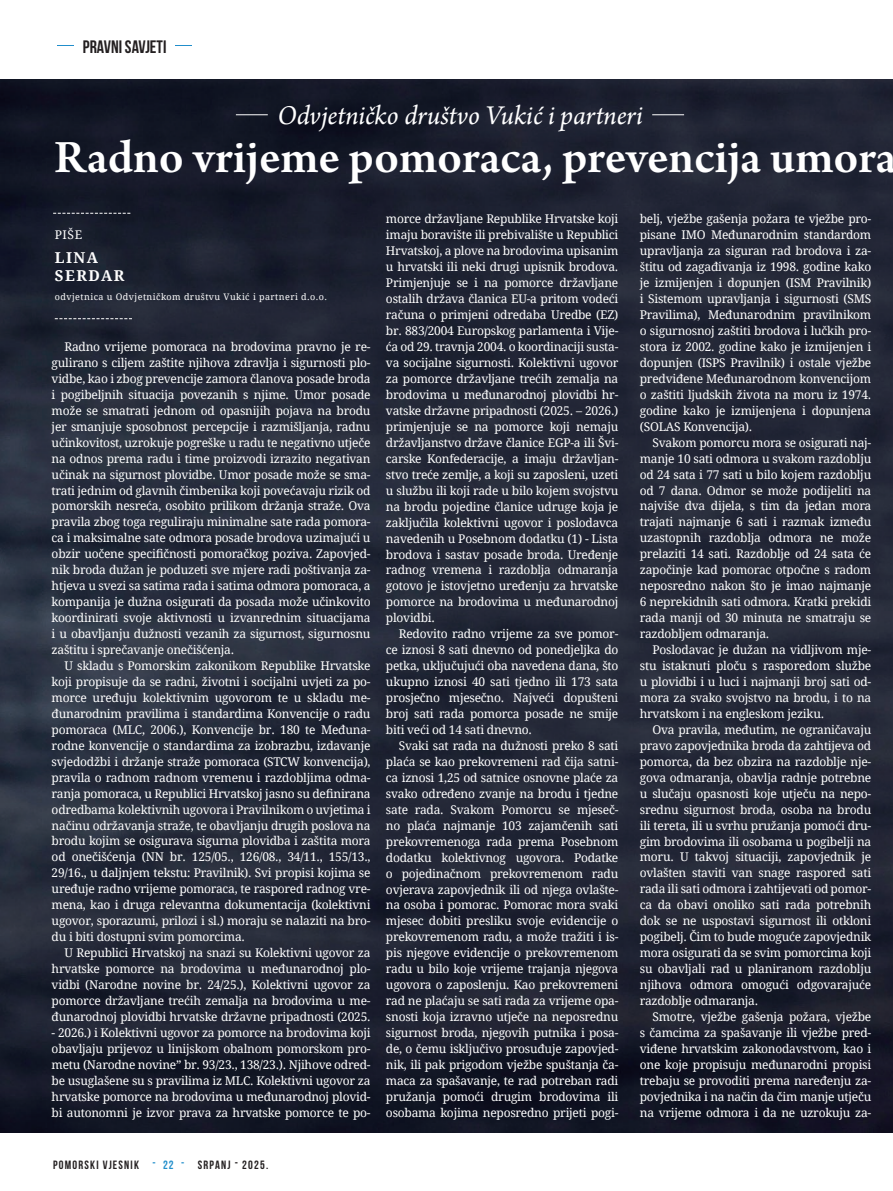
<style>
.page{position:relative;width:893px;height:1191px;background:#fff}
.page>*{position:absolute;margin:0;border:0;box-sizing:border-box;transform-origin:0 0}
.t1{font:600 49.05px "Arno Pro";letter-spacing:-.005em;color:#fff}
.t2{font:italic 28.5px "Arno Pro";color:#fff}
.t3{font:700 18px "Bebas Neue";color:#231f20}
.t4{font:700 15px/18px "Droid Serif";letter-spacing:.1em;color:#fff}
.t5{font:12px/15.9px "Droid Serif";letter-spacing:-.02em;color:#fff;text-align:justify}
.t6{font:700 12px "Bebas Neue";letter-spacing:.1em;color:#231f20}
.t7{font:9px "Droid Serif";letter-spacing:.05em;color:#fff}
.s1{font-weight:300;color:#218ecb}
.s2{color:#218ecb}
</style>
<div class="page">
<img style="left:0;top:80px;width:893px;height:1052px">
<svg style="left:55px;top:318px;width:77px;height:1px"></svg>
<svg style="left:53px;top:213px;width:77px;height:1px"></svg>
<hr style="left:236px;top:114px;width:32px;height:1px;background:#fff">
<hr style="left:652px;top:114px;width:32px;height:1px;background:#fff">
<h3 class="t3" style="left:54px;top:37px;width:142px"><span class="s1">-</span> PRAVNI SAVJETI <span class="s1">-</span></h3>
<h2 class="t2" style="left:277px;top:99px;width:367px">Odvjetničko društvo Vukić i partneri</h2>
<h1 class="t1" style="left:54px;top:129px;width:844px">Radno vrijeme pomoraca, prevencija umora</h1>
<p class="t5" style="left:55px;top:227px;width:29px">PIŠE</p>
<p class="t4" style="left:55px;top:248px;width:71px">LINA<br>SERDAR</p>
<p class="t7" style="left:55px;top:291px;width:274px">odvjetnica u Odvjetničkom društvu Vukić i partneri d.o.o.</p>
<p class="t5" style="left:52px;top:338px;width:320px;text-indent:13px">Radno vrijeme pomoraca na brodovima pravno je re&shy;gulirano s ciljem zaštite njihova zdravlja i sigurnosti plo&shy;vidbe, kao i zbog prevencije zamora članova posade broda i pogibeljnih situacija povezanih s njime. Umor posade može se smatrati jednom od opasnijih pojava na brodu jer smanjuje sposobnost percepcije i razmišljanja, radnu učinkovitost, uzrokuje pogreške u radu te negativno utječe na odnos prema radu i time proizvodi izrazito negativan učinak na sigurnost plovidbe. Umor posade može se sma&shy;trati jednim od glavnih čimbenika koji povećavaju rizik od pomorskih nesreća, osobito prilikom držanja straže. Ova pravila zbog toga reguliraju minimalne sate rada pomora&shy;ca i maksimalne sate odmora posade brodova uzimajući u obzir uočene specifičnosti pomoračkog poziva. Zapovjed&shy;nik broda dužan je poduzeti sve mjere radi poštivanja za&shy;htjeva u svezi sa satima rada i satima odmora pomoraca, a kompanija je dužna osigurati da posada može učinkovito koordinirati svoje aktivnosti u izvanrednim situacijama i u obavljanju dužnosti vezanih za sigurnost, sigurnosnu zaštitu i sprečavanje onečišćenja.</p>
<p class="t5" style="left:52px;top:657px;width:320px;text-indent:13px">U skladu s Pomorskim zakonikom Republike Hrvatske koji propisuje da se radni, životni i socijalni uvjeti za po&shy;morce uređuju kolektivnim ugovorom te u skladu me&shy;đunarodnim pravilima i standardima Konvencije o radu pomoraca (MLC, 2006.), Konvencije br. 180 te Međuna&shy;rodne konvencije o standardima za izobrazbu, izdavanje svjedodžbi i držanje straže pomoraca (STCW konvencija), pravila o radnom radnom vremenu i razdobljima odma&shy;ranja pomoraca, u Republici Hrvatskoj jasno su definirana odredbama kolektivnih ugovora i Pravilnikom o uvjetima i načinu održavanja straže, te obavljanju drugih poslova na brodu kojim se osigurava sigurna plovidba i zaštita mora od onečišćenja (NN br. 125/05., 126/08., 34/11., 155/13., 29/16., u daljnjem tekstu: Pravilnik). Svi propisi kojima se uređuje radno vrijeme pomoraca, te raspored radnog vre&shy;mena, kao i druga relevantna dokumentacija (kolektivni ugovor, sporazumi, prilozi i sl.) moraju se nalaziti na bro&shy;du i biti dostupni svim pomorcima.</p>
<p class="t5" style="left:52px;top:944px;width:320px;text-indent:13px">U Republici Hrvatskoj na snazi su Kolektivni ugovor za hrvatske pomorce na brodovima u međunarodnoj plo&shy;vidbi (Narodne novine br. 24/25.), Kolektivni ugovor za pomorce državljane trećih zemalja na brodovima u me&shy;đunarodnoj plovidbi hrvatske državne pripadnosti (2025.</p>
<p class="t5" style="left:52px;top:1024px;width:320px">- 2026.) i Kolektivni ugovor za pomorce na brodovima koji obavljaju prijevoz u linijskom obalnom pomorskom pro&shy;metu (Narodne novine” br. 93/23., 138/23.). Njihove odred&shy;be usuglašene su s pravilima iz MLC. Kolektivni ugovor za hrvatske pomorce na brodovima u međunarodnoj plovid&shy;bi autonomni je izvor prava za hrvatske pomorce te po-</p>
<p class="t5" style="left:386px;top:211px;width:234px">morce državljane Republike Hrvatske koji imaju boravište ili prebivalište u Republici Hrvatskoj, a plove na brodovima upisanim u hrvatski ili neki drugi upisnik brodova.<br>Primjenjuje se i na pomorce državljane ostalih država članica EU-a pritom vodeći računa o primjeni odredaba Uredbe (EZ) br. 883/2004 Europskog parlamenta i Vije&shy;ća od 29. travnja 2004. o koordinaciji susta&shy;va socijalne sigurnosti. Kolektivni ugovor za pomorce državljane trećih zemalja na brodovima u međunarodnoj plovidbi hr&shy;vatske državne pripadnosti (2025. – 2026.) primjenjuje se na pomorce koji nemaju državljanstvo države članice EGP-a ili Švi&shy;carske Konfederacije, a imaju državljan&shy;stvo treće zemlje, a koji su zaposleni, uzeti u službu ili koji rade u bilo kojem svojstvu na brodu pojedine članice udruge koja je zaključila kolektivni ugovor i poslodavca navedenih u Posebnom dodatku (1) - Lista brodova i sastav posade broda. Uređenje radnog vremena i razdoblja odmaranja gotovo je istovjetno uređenju za hrvatske pomorce na brodovima u međunarodnoj plovidbi.</p>
<p class="t5" style="left:386px;top:625px;width:234px;text-indent:13px">Redovito radno vrijeme za sve pomor&shy;ce iznosi 8 sati dnevno od ponedjeljka do petka, uključujući oba navedena dana, što ukupno iznosi 40 sati tjedno ili 173 sata prosječno mjesečno. Najveći dopušteni broj sati rada pomorca posade ne smije biti veći od 14 sati dnevno.</p>
<p class="t5" style="left:386px;top:737px;width:234px;text-indent:13px">Svaki sat rada na dužnosti preko 8 sati plaća se kao prekovremeni rad čija satni&shy;ca iznosi 1,25 od satnice osnovne plaće za svako određeno zvanje na brodu i tjedne sate rada. Svakom Pomorcu se mjeseč&shy;no plaća najmanje 103 zajamčenih sati prekovremenoga rada prema Posebnom dodatku kolektivnog ugovora. Podatke o pojedinačnom prekovremenom radu ovjerava zapovjednik ili od njega ovlašte&shy;na osoba i pomorac. Pomorac mora svaki mjesec dobiti presliku svoje evidencije o prekovremenom radu, a može tražiti i is&shy;pis njegove evidencije o prekovremenom radu u bilo koje vrijeme trajanja njegova ugovora o zaposlenju. Kao prekovremeni rad ne plaćaju se sati rada za vrijeme opa&shy;snosti koja izravno utječe na neposrednu sigurnost broda, njegovih putnika i posa&shy;de, o čemu isključivo prosuđuje zapovjed&shy;nik, ili pak prigodom vježbe spuštanja ča&shy;maca za spašavanje, te rad potreban radi pružanja pomoći drugim brodovima ili osobama kojima neposredno prijeti pogi-</p>
<p class="t6" style="left:53px;top:1157px;width:217px">POMORSKI VJESNIK <span class="s2">- 22 -</span> SRPANJ - 2025.</p>
<p class="t5" style="left:640px;top:211px;width:233px">belj, vježbe gašenja požara te vježbe pro&shy;pisane IMO Međunarodnim standardom upravljanja za siguran rad brodova i za&shy;štitu od zagađivanja iz 1998. godine kako je izmijenjen i dopunjen (ISM Pravilnik) i Sistemom upravljanja i sigurnosti (SMS Pravilima), Međunarodnim pravilnikom o sigurnosnoj zaštiti brodova i lučkih pro&shy;stora iz 2002. godine kako je izmijenjen i dopunjen (ISPS Pravilnik) i ostale vježbe predviđene Međunarodnom konvencijom o zaštiti ljudskih života na moru iz 1974. godine kako je izmijenjena i dopunjena (SOLAS Konvencija).</p>
<p class="t5" style="left:640px;top:434px;width:233px;text-indent:13px">Svakom pomorcu mora se osigurati naj&shy;manje 10 sati odmora u svakom razdoblju od 24 sata i 77 sati u bilo kojem razdoblju od 7 dana. Odmor se može podijeliti na najviše dva dijela, s tim da jedan mora trajati najmanje 6 sati i razmak između uzastopnih razdoblja odmora ne može prelaziti 14 sati. Razdoblje od 24 sata će započinje kad pomorac otpočne s radom neposredno nakon što je imao najmanje 6 neprekidnih sati odmora. Kratki prekidi rada manji od 30 minuta ne smatraju se razdobljem odmaranja.</p>
<p class="t5" style="left:640px;top:641px;width:233px;text-indent:13px">Poslodavac je dužan na vidljivom mje&shy;stu istaknuti ploču s rasporedom službe u plovidbi i u luci i najmanji broj sati od&shy;mora za svako svojstvo na brodu, i to na hrvatskom i na engleskom jeziku.</p>
<p class="t5" style="left:640px;top:721px;width:233px;text-indent:13px">Ova pravila, međutim, ne ograničavaju pravo zapovjednika broda da zahtijeva od pomorca, da bez obzira na razdoblje nje&shy;gova odmaranja, obavlja radnje potrebne u slučaju opasnosti koje utječu na nepo&shy;srednu sigurnost broda, osoba na brodu ili tereta, ili u svrhu pružanja pomoći dru&shy;gim brodovima ili osobama u pogibelji na moru. U takvoj situaciji, zapovjednik je ovlašten staviti van snage raspored sati rada ili sati odmora i zahtijevati od pomor&shy;ca da obavi onoliko sati rada potrebnih dok se ne uspostavi sigurnost ili otkloni pogibelj. Čim to bude moguće zapovjednik mora osigurati da se svim pomorcima koji su obavljali rad u planiranom razdoblju njihova odmora omogući odgovarajuće razdoblje odmaranja.</p>
<p class="t5" style="left:640px;top:1008px;width:233px;text-indent:13px">Smotre, vježbe gašenja požara, vježbe s čamcima za spašavanje ili vježbe pred&shy;viđene hrvatskim zakonodavstvom, kao i one koje propisuju međunarodni propisi trebaju se provoditi prema naređenju za&shy;povjednika i na način da čim manje utječu na vrijeme odmora i da ne uzrokuju za-</p>
</div>
